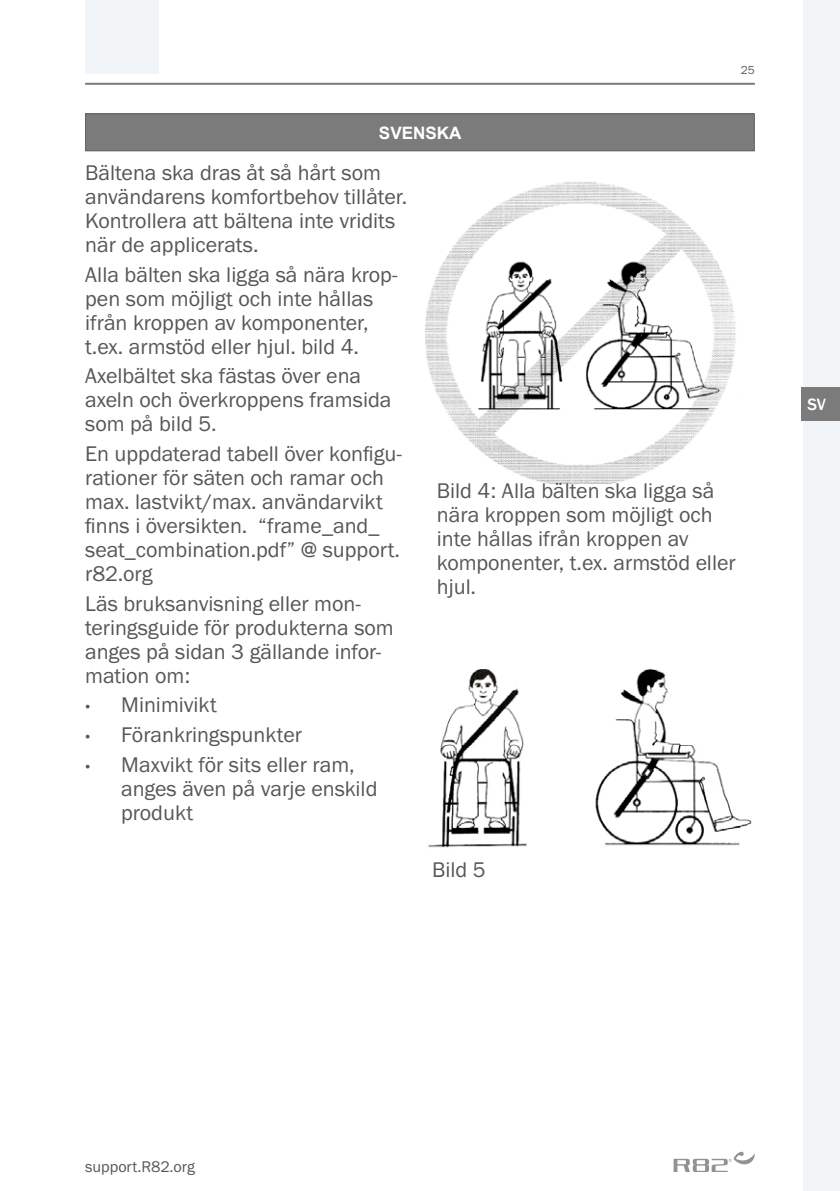
<style>
.page{position:relative;width:840px;height:1191px;background:#fff}
.page>*{position:absolute;margin:0;border:0;box-sizing:border-box;transform-origin:0 0}
.t1{font:22px/24px "Franklin Gothic URW Boo";color:#575756}
.t2{font:700 17px "Arial";color:#fff}
.t3{font:500 16.8px "Franklin Gothic";color:#fff}
.t4{font:16px "Franklin Gothic URW Boo";color:#575756}
.t5{font:12px "Franklin Gothic URW Boo";color:#575756}
.s1{font-family:"Arial";font-size:15px}
</style>
<div class="page">
<div style="left:85px;top:0;width:74px;height:74px;background:#f1f5f8"></div>
<img style="left:425px;top:181px;width:311px;height:302px">
<img style="left:428px;top:669px;width:324px;height:179px">
<hr style="left:85px;top:83px;width:669px;height:2px;background:#7c7b7b">
<svg style="left:673px;top:1151px;width:81px;height:21px"></svg>
<div style="left:802px;top:0;width:37px;height:1191px;background:#f1f5f8"></div>
<div style="left:85px;top:114px;width:669px;height:37px;background:#7c7b7b"></div>
<div style="left:85px;top:113px;width:669px;height:38px;border:1px solid #646363"></div>
<div style="left:801px;top:387px;width:38px;height:34px;background:#7c7b7b"></div>
<p class="t2" style="left:379px;top:121px;width:84px">SVENSKA</p>
<p class="t5" style="left:740px;top:62px;width:16px">25</p>
<p class="t1" style="left:85px;top:160px;width:323px">Bältena ska dras åt så hårt som användarens komfortbehov tillåter.<br>Kontrollera att bältena inte vridits när de applicerats.</p>
<p class="t1" style="left:85px;top:262px;width:314px">Alla bälten ska ligga så nära krop&shy;pen som möjligt och inte hållas ifrån kroppen av komponenter, t.ex. armstöd eller hjul. bild 4.</p>
<p class="t1" style="left:85px;top:363px;width:307px">Axelbältet ska fästas över ena axeln och överkroppens framsida som på bild 5.</p>
<p class="t1" style="left:85px;top:441px;width:318px">En uppdaterad tabell över konfigu&shy;rationer för säten och ramar och max. lastvikt/max. användarvikt finns i översikten. “frame_and_ seat_combination.pdf” @ support. r82.org</p>
<p class="t1" style="left:85px;top:591px;width:310px">Läs bruksanvisning eller mon&shy;teringsguide för produkterna som anges på sidan 3 gällande infor&shy;mation om:</p>
<p class="t1" style="left:85px;top:692px;width:133px"><span class="s1">•</span> Minimivikt</p>
<p class="t1" style="left:85px;top:722px;width:218px"><span class="s1">•</span> Förankringspunkter</p>
<p class="t1" style="left:121px;top:752px;width:258px;text-indent:-36px"><span class="s1">•</span> Maxvikt för sits eller ram, anges även på varje enskild produkt</p>
<p class="t1" style="left:436px;top:478px;width:300px">Bild 4: Alla bälten ska ligga så nära kroppen som möjligt och inte hållas ifrån kroppen av komponenter, t.ex. armstöd eller hjul.</p>
<p class="t1" style="left:432px;top:857px;width:55px">Bild 5</p>
<p class="t3" style="left:807px;top:394px;width:20px">SV</p>
<p class="t4" style="left:85px;top:1156px;width:111px">support.R82.org</p>
</div>
